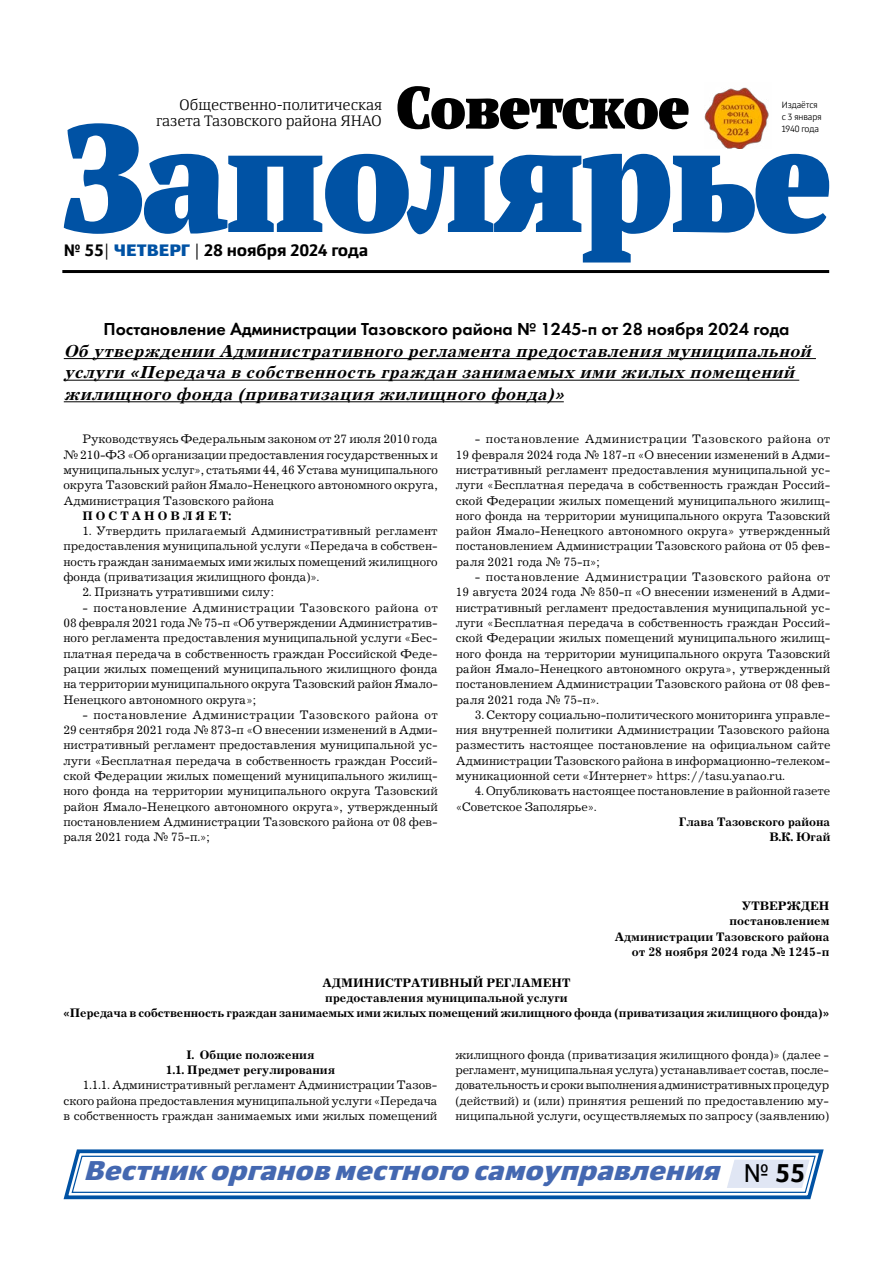
<style>
.page{position:relative;width:893px;height:1263px;background:#fff}
.page>*{position:absolute;margin:0;border:0;box-sizing:border-box;transform-origin:0 0}
.t1{font:italic 900 27px "Yefimov Sans";color:#4468b1}
.t2{font:italic 700 18px/21.6px "Journal C";color:#000}
.t3{font:18px "Futura Demi C";color:#000}
.t4{font:700 16.5px "Yefimov Sans";letter-spacing:-.005em;color:#000}
.t5{font:300 15px/15.8px "Yefimov Serif";letter-spacing:-.005em;color:#000;text-align:right}
.t6{font:12.75px/15.3px "Journal C";color:#000;text-align:justify}
.t7{font:700 12.75px/15.3px "Journal C";color:#000;text-align:right}
.t8{font:300 9px/12px "Yefimov Sans";letter-spacing:-.005em;color:#000}
.s1{font-weight:300}
.s2{font-weight:900;color:#0052a4}
.s3{font-weight:400;font-style:normal;font-size:25.5px;color:#000}
.s4{font-weight:700;font-style:normal;font-size:25.5px;color:#000}
</style>
<div class="page">
<svg style="left:63px;top:1149px;width:761px;height:51px"></svg>
<svg style="left:64px;top:123px;width:765px;height:139px"></svg>
<svg style="left:397px;top:86px;width:292px;height:43px"></svg>
<hr style="left:62px;top:270px;width:767px;height:3px;background:#000">
<img style="left:705px;top:87px;width:66px;height:62px">
<hr style="left:64px;top:358px;width:752px;height:1px;background:#000">
<hr style="left:64px;top:380px;width:735px;height:1px;background:#000">
<hr style="left:64px;top:401px;width:500px;height:1px;background:#000">
<p class="t5" style="left:156px;top:97px;width:227px">Общественно-политическая газета Тазовского района ЯНАО</p>
<p class="t8" style="left:782px;top:99px;width:41px">Издаётся с 3 января<br>1940 года</p>
<p class="t4" style="left:64px;top:240px;width:306px">№ 55<span class="s1">|</span> <span class="s2">четверг</span> <span class="s1">|</span> 28 ноября 2024 года</p>
<h2 class="t3" style="left:103px;top:319px;width:688px">Постановление Администрации Тазовского района № 1245-п от 28 ноября 2024 года</h2>
<h2 class="t2" style="left:64px;top:340px;width:754px">Об утверждении Административного регламента предоставления муниципальной услуги «Передача в собственность граждан занимаемых ими жилых помещений жилищного фонда (приватизация жилищного фонда)»</h2>
<p class="t6" style="left:63px;top:432px;width:376px;text-indent:19px">Руководствуясь Федеральным законом от 27 июля 2010 года № 210-ФЗ «Об организации предоставления государственных и муниципальных услуг», статьями 44, 46 Устава муниципального округа Тазовский район Ямало-Ненецкого автономного округа, Администрация Тазовского района</p>
<p class="t7" style="left:83px;top:508px;width:150px">П О С Т А Н О В Л Я Е Т:</p>
<p class="t6" style="left:63px;top:524px;width:376px;text-indent:19px">1. Утвердить прилагаемый Административный регламент предоставления муниципальной услуги «Передача в собствен&shy;ность граждан занимаемых ими жилых помещений жилищного фонда (приватизация жилищного фонда)».</p>
<p class="t6" style="left:83px;top:585px;width:193px">2. Признать утратившими силу:</p>
<p class="t6" style="left:63px;top:600px;width:376px;text-indent:19px">- постановление Администрации Тазовского района от 08 февраля 2021 года № 75-п «Об утверждении Административ&shy;ного регламента предоставления муниципальной услуги «Бес&shy;платная передача в собственность граждан Российской Феде&shy;рации жилых помещений муниципального жилищного фонда на территории муниципального округа Тазовский район Ямало-Ненецкого автономного округа»;</p>
<p class="t6" style="left:63px;top:707px;width:376px;text-indent:19px">- постановление Администрации Тазовского района от 29 сентября 2021 года № 873-п «О внесении изменений в Адми&shy;нистративный регламент предоставления муниципальной ус&shy;луги «Бесплатная передача в собственность граждан Россий&shy;ской Федерации жилых помещений муниципального жилищ&shy;ного фонда на территории муниципального округа Тазовский район Ямало-Ненецкого автономного округа», утвержденный постановлением Администрации Тазовского района от 08 фев&shy;раля 2021 года № 75-п.»;</p>
<p class="t6" style="left:456px;top:432px;width:376px;text-indent:19px">- постановление Администрации Тазовского района от 19 февраля 2024 года № 187-п «О внесении изменений в Адми&shy;нистративный регламент предоставления муниципальной ус&shy;луги «Бесплатная передача в собственность граждан Россий&shy;ской Федерации жилых помещений муниципального жилищ&shy;ного фонда на территории муниципального округа Тазовский район Ямало-Ненецкого автономного округа» утвержденный постановлением Администрации Тазовского района от 05 фев&shy;раля 2021 года № 75-п»;</p>
<p class="t6" style="left:456px;top:570px;width:376px;text-indent:19px">- постановление Администрации Тазовского района от 19 августа 2024 года № 850-п «О внесении изменений в Адми&shy;нистративный регламент предоставления муниципальной ус&shy;луги «Бесплатная передача в собственность граждан Россий&shy;ской Федерации жилых помещений муниципального жилищ&shy;ного фонда на территории муниципального округа Тазовский район Ямало-Ненецкого автономного округа», утвержденный постановлением Администрации Тазовского района от 08 фев&shy;раля 2021 года № 75-п».</p>
<p class="t6" style="left:456px;top:707px;width:376px;text-indent:19px">3. Сектору социально-политического мониторинга управле&shy;ния внутренней политики Администрации Тазовского района разместить настоящее постановление на официальном сайте Администрации Тазовского района в информационно-телеком&shy;муникационной сети «Интернет» https://tasu.yanao.ru.</p>
<p class="t6" style="left:456px;top:784px;width:376px;text-indent:19px">4. Опубликовать настоящее постановление в районной газете «Советское Заполярье».</p>
<p class="t7" style="left:679px;top:814px;width:153px">Глава Тазовского района<br>В.К. Югай</p>
<p class="t7" style="left:615px;top:898px;width:216px">УТВЕРЖДЕН<br>постановлением<br>Администрации Тазовского района от 28 ноября 2024 года № 1245-п</p>
<p class="t7" style="left:63px;top:975px;width:768px;text-align:center">АДМИНИСТРАТИВНЫЙ РЕГЛАМЕНТ<br>предоставления муниципальной услуги<br>«Передача в собственность граждан занимаемых ими жилых помещений жилищного фонда (приватизация жилищного фонда)»</p>
<p class="t7" style="left:166px;top:1047px;width:171px;text-align:center">I. Общие положения<br>1.1. Предмет регулирования</p>
<p class="t6" style="left:64px;top:1078px;width:375px;text-indent:19px">1.1.1. Административный регламент Администрации Тазов&shy;ского района предоставления муниципальной услуги «Передача в собственность граждан занимаемых ими жилых помещений</p>
<p class="t6" style="left:455px;top:1047px;width:375px">жилищного фонда (приватизация жилищного фонда)» (далее - регламент, муниципальная услуга) устанавливает состав, после&shy;довательность и сроки выполнения административных процедур (действий) и (или) принятия решений по предоставлению му&shy;ниципальной услуги, осуществляемых по запросу (заявлению)</p>
<h1 class="t1" style="left:83px;top:1153px;width:723px">Вестник органовместного самоуправления <span class="s3">№</span> <span class="s4">5 5</span></h1>
</div>
